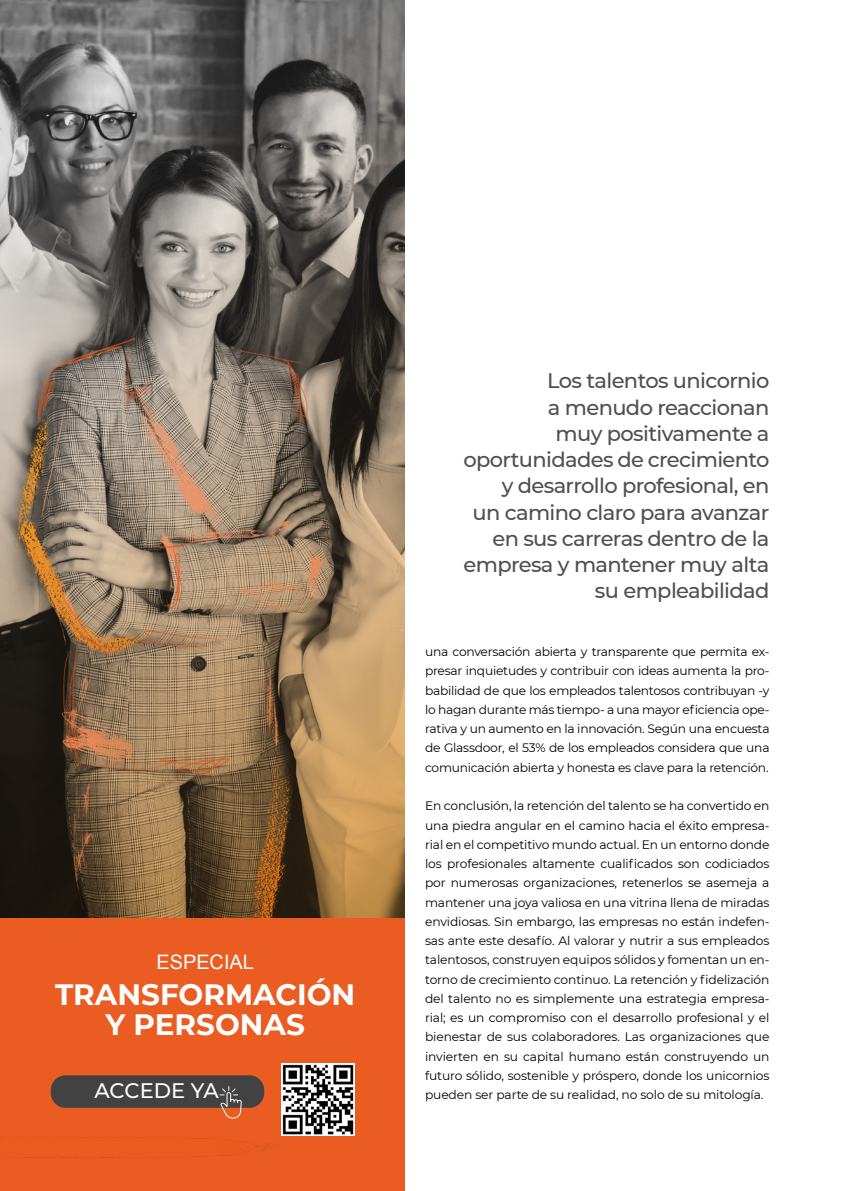
<style>
.page{position:relative;width:844px;height:1191px;background:#fff}
.page>*{position:absolute;margin:0;border:0;box-sizing:border-box;transform-origin:0 0}
.t1{font:700 29.4px/29.4px "Montserrat";color:#fff;text-align:center}
.t2{font:500 21px/26.2px "Montserrat";letter-spacing:-.03em;color:#504f4f;text-align:right}
.t3{font:500 21px "Montserrat";letter-spacing:-.005em;color:#fff}
.t4{font:19.95px "Arial";color:#fff}
.t5{font:12.25px/19.2px "Montserrat";letter-spacing:-.02em;color:#000;text-align:justify}
</style>
<div class="page">
<img style="left:0;top:0;width:404px;height:918px">
<div style="left:0;top:918px;width:404px;height:273px;background:#ea5c21"></div>
<img style="left:281px;top:1063px;width:73px;height:73px">
<div style="left:51px;top:1075px;width:213px;height:32px;background:#424242;border-radius:15px"></div>
<svg style="left:219px;top:1086px;width:23px;height:32px"></svg>
<img style="left:1px;top:1131px;width:291px;height:27px">
<h3 class="t4" style="left:156px;top:949px;width:99px">ESPECIAL</h3>
<h1 class="t1" style="left:55px;top:978px;width:301px">TRANSFORMACIÓN<br>Y PERSONAS</h1>
<h2 class="t3" style="left:94px;top:1075px;width:126px">ACCEDE YA</h2>
<h2 class="t2" style="left:463px;top:367px;width:307px">Los talentos unicornio<br>a menudo reaccionan<br>muy positivamente a oportunidades de crecimiento y desarrollo profesional, en<br>un camino claro para avanzar en sus carreras dentro de la empresa y mantener muy alta su empleabilidad</h2>
<p class="t5" style="left:425px;top:642px;width:346px">una conversación abierta y transparente que permita ex&shy;presar inquietudes y contribuir con ideas aumenta la pro&shy;babilidad de que los empleados talentosos contribuyan -y lo hagan durante más tiempo- a una mayor eficiencia ope&shy;rativa y un aumento en la innovación. Según una encuesta de Glassdoor, el 53% de los empleados considera que una comunicación abierta y honesta es clave para la retención.</p>
<p class="t5" style="left:425px;top:796px;width:346px">En conclusión, la retención del talento se ha convertido en una piedra angular en el camino hacia el éxito empresa&shy;rial en el competitivo mundo actual. En un entorno donde los profesionales altamente cualificados son codiciados por numerosas organizaciones, retenerlos se asemeja a mantener una joya valiosa en una vitrina llena de miradas envidiosas. Sin embargo, las empresas no están indefen&shy;sas ante este desafío. Al valorar y nutrir a sus empleados talentosos, construyen equipos sólidos y fomentan un en&shy;torno de crecimiento continuo. La retención y fidelización del talento no es simplemente una estrategia empresa&shy;rial; es un compromiso con el desarrollo profesional y el bienestar de sus colaboradores. Las organizaciones que invierten en su capital humano están construyendo un futuro sólido, sostenible y próspero, donde los unicornios pueden ser parte de su realidad, no solo de su mitología.</p>
</div>
